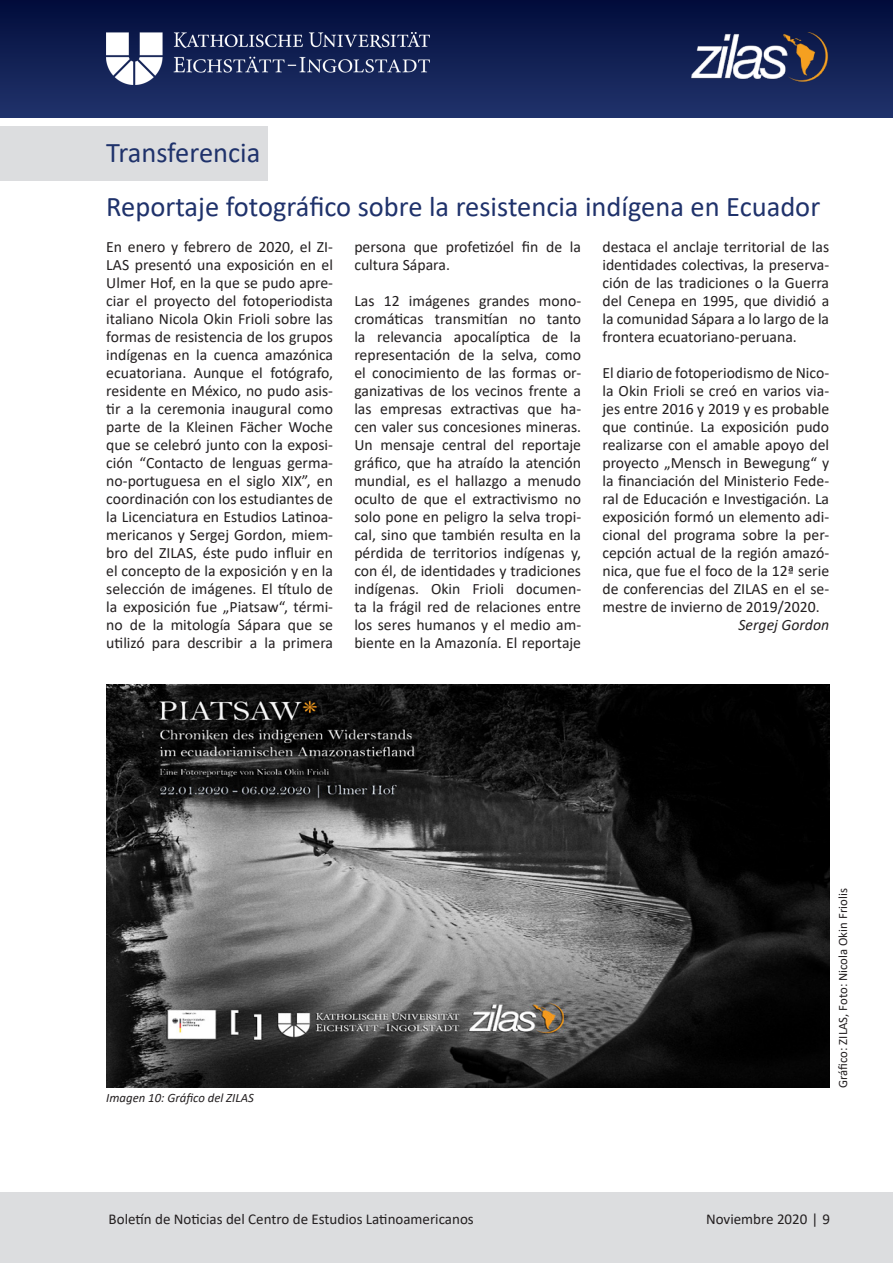
<style>
.page{position:relative;width:893px;height:1263px;background:#fff}
.page>*{position:absolute;margin:0;border:0;box-sizing:border-box;transform-origin:0 0}
.t1{font:28.5px "Calibri";color:#1f326b}
.t2{font:15.75px/18px "Calibri";color:#231f20;text-align:justify}
.t3{font:italic 15.75px "Calibri";color:#231f20}
.t4{font:15px "Calibri";color:#231f20}
.t5{font:12.75px "Calibri";color:#231f20}
.t6{font:italic 12.75px "Calibri";color:#231f20}
</style>
<div class="page">
<div style="left:0;top:0;width:893px;height:117px;background:linear-gradient(to bottom,#020d3b,#20336b)"></div>
<div style="left:0;top:1192px;width:893px;height:71px;background:#dcdddf"></div>
<img style="left:106px;top:33px;width:323px;height:52px">
<img style="left:690px;top:33px;width:139px;height:52px">
<img style="left:106px;top:684px;width:723px;height:404px">
<div style="left:0;top:126px;width:268px;height:54px;background:#dcdddf"></div>
<p class="t1" style="left:106px;top:133px;width:156px">Transferencia</p>
<p class="t1" style="left:106px;top:187px;width:715px">Reportaje fotográfico sobre la resistencia indígena en Ecuador</p>
<p class="t2" style="left:106px;top:238px;width:228px">En enero y febrero de 2020, el ZI-LAS presentó una exposición en el Ulmer Hof, en la que se pudo apre&shy;ciar el proyecto del fotoperiodista italiano Nicola Okin Frioli sobre las formas de resistencia de los grupos indígenas en la cuenca amazónica ecuatoriana. Aunque el fotógrafo, residente en México, no pudo asis&shy;tir a la ceremonia inaugural como parte de la Kleinen Fächer Woche que se celebró junto con la exposi&shy;ción “Contacto de lenguas germa&shy;no-portuguesa en el siglo XIX”, en coordinación con los estudiantes de la Licenciatura en Estudios Latinoa&shy;mericanos y Sergej Gordon, miem&shy;bro del ZILAS, éste pudo influir en el concepto de la exposición y en la selección de imágenes. El título de la exposición fue „Piatsaw“, térmi&shy;no de la mitología Sápara que se utilizó para describir a la primera</p>
<p class="t2" style="left:354px;top:237px;width:228px">persona que profetizóel fin de la cultura Sápara.</p>
<p class="t2" style="left:602px;top:237px;width:228px">destaca el anclaje territorial de las identidades colectivas, la preserva&shy;ción de las tradiciones o la Guerra del Cenepa en 1995, que dividió a la comunidad Sápara a lo largo de la frontera ecuatoriano-peruana.</p>
<p class="t2" style="left:602px;top:363px;width:228px">El diario de fotoperiodismo de Nico&shy;la Okin Frioli se creó en varios via&shy;jes entre 2016 y 2019 y es probable que continúe. La exposición pudo realizarse con el amable apoyo del proyecto „Mensch in Bewegung“ y la financiación del Ministerio Fede&shy;ral de Educación e Investigación. La exposición formó un elemento adi&shy;cional del programa sobre la per&shy;cepción actual de la región amazó&shy;nica, que fue el foco de la 12ª serie de conferencias del ZILAS en el se&shy;mestre de invierno de 2019/2020.</p>
<p class="t3" style="left:738px;top:614px;width:92px">Sergej Gordon</p>
<p class="t2" style="left:354px;top:291px;width:228px">Las 12 imágenes grandes mono&shy;cromáticas transmitían no tanto la relevancia apocalíptica de la representación de la selva, como el conocimiento de las formas or&shy;ganizativas de los vecinos frente a las empresas extractivas que ha&shy;cen valer sus concesiones mineras.<br>Un mensaje central del reportaje gráfico, que ha atraído la atención mundial, es el hallazgo a menudo oculto de que el extractivismo no solo pone en peligro la selva tropi&shy;cal, sino que también resulta en la pérdida de territorios indígenas y, con él, de identidades y tradiciones indígenas. Okin Frioli documen&shy;ta la frágil red de relaciones entre los seres humanos y el medio am&shy;biente en la Amazonía. El reportaje</p>
<p class="t6" style="left:106px;top:1089px;width:149px">Imagen 10: Gráfico del ZILAS</p>
<p class="t4" style="left:109px;top:1209px;width:367px">Boletín de Noticias del Centro de Estudios Latinoamericanos</p>
<p class="t5" style="left:834px;top:1088px;width:201px;rotate:-90deg">Gráfico: ZILAS, Foto: Nicola Okin Friolis</p>
<p class="t4" style="left:706px;top:1208px;width:126px">Noviembre 2020 | 9</p>
</div>
